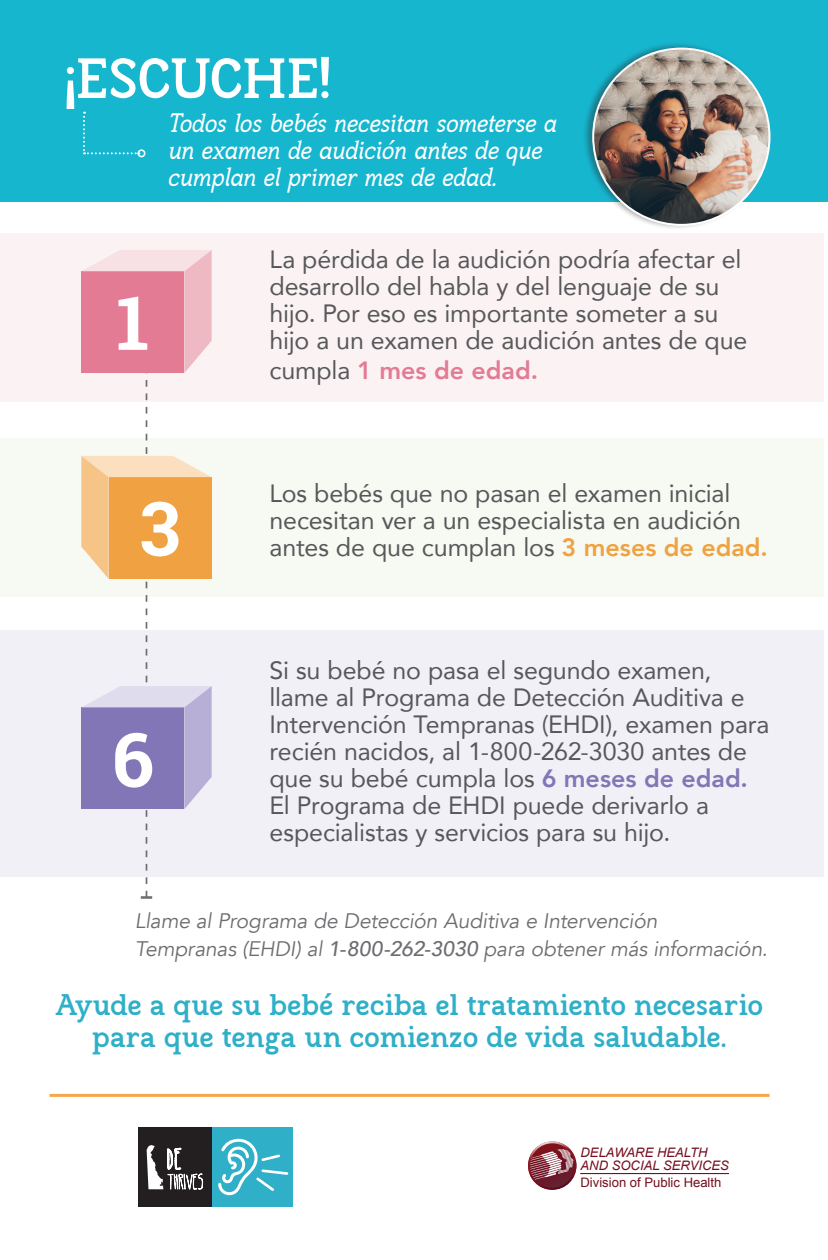
<style>
.page{position:relative;width:828px;height:1260px;background:#fff}
.page>*{position:absolute;margin:0;border:0;box-sizing:border-box;transform-origin:0 0}
.t1{font:700 75px "Roboto Slab";color:#fff}
.t2{font:700 55px "Frontenac";letter-spacing:-.02em;color:#fff}
.t3{font:700 29px/32px "Frontenac";letter-spacing:-.015em;color:#2fafc8;text-align:center}
.t4{font:italic 26px/27px "Frontenac";letter-spacing:-.015em;color:#fff}
.t5{font:25px/27px "Avenir";letter-spacing:-.005em;color:#57585a}
.t6{font:800 25px "Avenir";color:#e37b95}
.t7{font:italic 21px/28px "Avenir";letter-spacing:-.005em;color:#6c6d70}
.t8{font:italic 13.1px/13.1px "Arial";color:#760e1f}
.t9{font:13.1px "Arial";color:#760e1f}
.s1{font-weight:400;color:#57585a}
.s2{font-weight:800;color:#f0a243}
.s3{font-weight:800;color:#8376b6}
.s4{font-weight:500}
</style>
<div class="page">
<div style="left:0;top:233px;width:824px;height:168px;background:#fbf2f4"></div>
<div style="left:0;top:438px;width:824px;height:159px;background:#f6faf2"></div>
<div style="left:0;top:630px;width:824px;height:247px;background:#f1f0f7"></div>
<div style="left:0;top:0;width:828px;height:202px;background:#16b6cf"></div>
<hr style="left:50px;top:1094px;width:720px;height:3px;background:#f7a64a">
<svg style="left:81px;top:250px;width:131px;height:649px"></svg>
<div style="left:138px;top:1127px;width:74px;height:80px;background:#231f20"></div>
<svg style="left:147px;top:1145px;width:57px;height:45px"></svg>
<div style="left:212px;top:1127px;width:80px;height:80px;background:#2fafc8"></div>
<svg style="left:218px;top:1138px;width:70px;height:57px"></svg>
<img style="left:528px;top:1141px;width:48px;height:31px">
<img style="left:529px;top:1160px;width:48px;height:30px">
<hr style="left:580px;top:1173px;width:149px;height:1px;background:#760e1f">
<div style="left:582px;top:41px;width:189px;height:189px;background:#231f20;opacity:.4"></div>
<img style="left:593px;top:49px;width:177px;height:176px;border-radius:88px">
<svg style="left:83px;top:112px;width:54px;height:42px"></svg>
<div style="left:137px;top:149px;width:9px;height:8px;border:2px solid #fff;border-radius:50%"></div>
<h2 class="t2" style="left:64px;top:47px;width:269px">¡ESCUCHE!</h2>
<p class="t4" style="left:167px;top:106px;width:391px">Todos los bebés necesitan someterse a un examen de audición antes de que cumplan el primer mes de edad.</p>
<h1 class="t1" style="left:116px;top:271px;width:35px">1</h1>
<p class="t5" style="left:270px;top:245px;width:479px">La pérdida de la audición podría afectar el desarrollo del habla y del lenguaje de su hijo. Por eso es importante someter a su hijo a un examen de audición antes de que</p>
<p class="t6" style="left:270px;top:351px;width:270px"><span class="s1">cumpla</span> 1 mes de edad.</p>
<h1 class="t1" style="left:140px;top:477px;width:42px">3</h1>
<h1 class="t1" style="left:112px;top:708px;width:43px">6</h1>
<p class="t5" style="left:270px;top:479px;width:500px">Los bebés que no pasan el examen inicial necesitan ver a un especialista en audición antes de que cumplan los <span class="s2">3 meses de edad.</span></p>
<p class="t5" style="left:270px;top:656px;width:502px">Si su bebé no pasa el segundo examen, llame al Programa de Detección Auditiva e Intervención Tempranas (EHDI), examen para recién nacidos, al 1-800-262-3030 antes de que su bebé cumpla los <span class="s3">6 meses de edad.<br></span>El Programa de EHDI puede derivarlo a especialistas y servicios para su hijo.</p>
<p class="t7" style="left:135px;top:907px;width:635px">Llame al Programa de Detección Auditiva e Intervención<br>Tempranas (EHDI) al <span class="s4">1-800-262-3030</span> para obtener más información.</p>
<p class="t3" style="left:56px;top:989px;width:709px">Ayude a que su bebé reciba el tratamiento necesario para que tenga un comienzo de vida saludable.</p>
<p class="t8" style="left:581px;top:1146px;width:150px">DELAWARE HEALTH<br>AND SOCIAL SERVICES</p>
<p class="t9" style="left:581px;top:1175px;width:142px">Division of Public Health</p>
</div>
